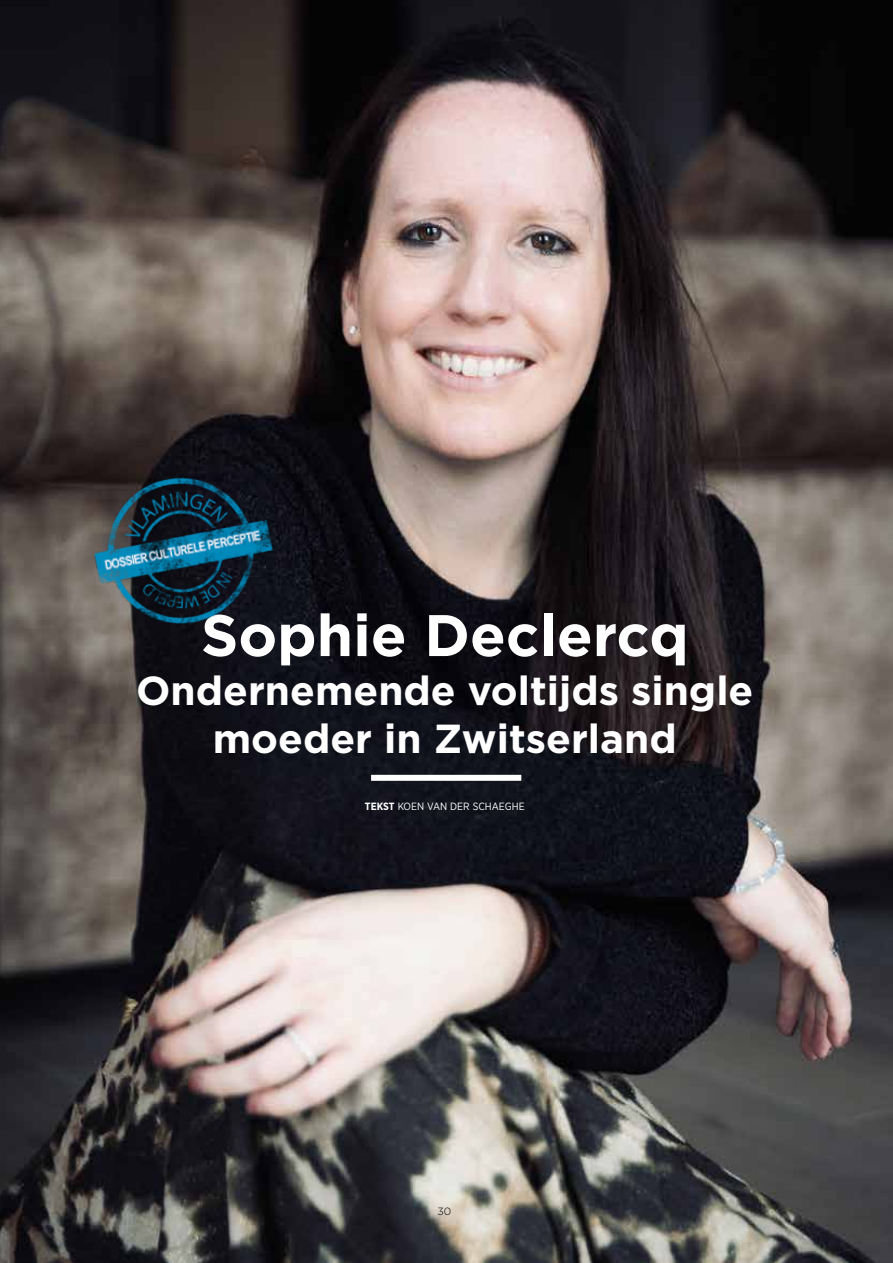
<style>
.page{position:relative;width:893px;height:1263px;background:#fff}
.page>*{position:absolute;margin:0;border:0;box-sizing:border-box;transform-origin:0 0}
.t1{font:700 58.5px "Gotham";color:#fff}
.t2{font:700 40.5px/48.6px "Gotham";color:#fff;text-align:center}
.t3{font:10.5px "Gotham Narrow";color:#fff}
.t4{font:300 10.5px "Gotham";color:#000}
.s1{font-weight:700}
</style>
<div class="page">
<img style="left:0;top:0;width:893px;height:1263px">
<div style="left:371px;top:775px;width:150px;height:6px;background:#fff"></div>
<img style="left:26px;top:419px;width:280px;height:269px">
<h1 class="t1" style="left:201px;top:596px;width:489px">Sophie Declercq</h1>
<p class="t2" style="left:136px;top:666px;width:619px">Ondernemende voltijds single moeder in Zwitserland</p>
<p class="t3" style="left:365px;top:800px;width:161px"><span class="s1">TEKST</span> KOEN VAN DER SCHAEGHE</p>
<p class="t4" style="left:437px;top:1205px;width:15px">30</p>
</div>
